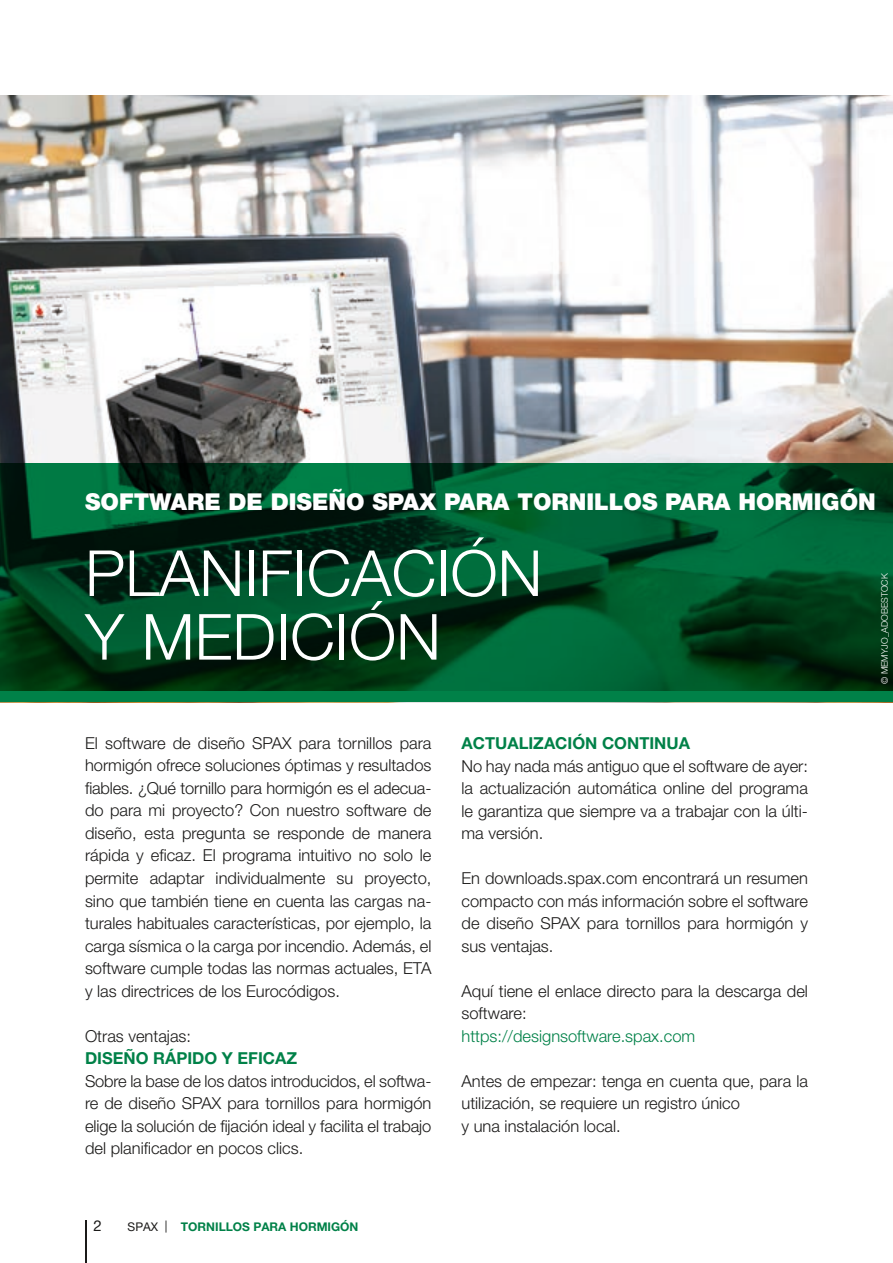
<style>
.page{position:relative;width:893px;height:1263px;background:#fff}
.page>*{position:absolute;margin:0;border:0;box-sizing:border-box;transform-origin:0 0}
.t1{font:300 63.6px/63.6px "Helvetica Neue LT Pro";color:#fff}
.t2{font:900 23.25px "Helvetica Neue LT Pro";color:#fff}
.t3{font:300 16.5px/22.5px "Helvetica Neue LT Pro";color:#1b1a19;text-align:justify}
.t4{font:700 16.5px "Helvetica Neue LT Pro";color:#008148}
.t5{font:300 16.5px "Helvetica Neue LT Pro";color:#008148}
.t6{font:15px "Helvetica Neue LT Pro";color:#1b1a19}
.t7{font:700 12px "Helvetica Neue LT Pro";color:#008148}
.t8{font:300 9px "Helvetica Neue LT Pro";color:#fff}
.s1{font-weight:400;color:#1b1a19}
</style>
<div class="page">
<img style="left:0;top:96px;width:893px;height:367px">
<svg style="left:0;top:463px;width:893px;height:229px;background:#004825"></svg>
<div style="left:0;top:692px;width:893px;height:10px;background:#008148"></div>
<hr style="left:85px;top:1220px;width:2px;height:43px;background:#1b1a19">
<h2 class="t2" style="left:85px;top:488px;width:792px">SOFTWARE DE DISEÑO SPAX PARA TORNILLOS PARA HORMIGÓN</h2>
<h1 class="t1" style="left:85px;top:540px;width:459px">PLANIFICACIÓN<br>Y MEDICIÓN</h1>
<p class="t3" style="left:85px;top:731px;width:348px">El software de diseño SPAX para tornillos para hormigón ofrece soluciones óptimas y resultados fiables. ¿Qué tornillo para hormigón es el adecua&shy;do para mi proyecto? Con nuestro software de diseño, esta pregunta se responde de manera rápida y eficaz. El programa intuitivo no solo le permite adaptar individualmente su proyecto, sino que también tiene en cuenta las cargas na&shy;turales habituales características, por ejemplo, la carga sísmica o la carga por incendio. Además, el software cumple todas las normas actuales, ETA y las directrices de los Eurocódigos.</p>
<p class="t3" style="left:85px;top:1024px;width:108px">Otras ventajas:</p>
<p class="t4" style="left:85px;top:1048px;width:214px">DISEÑO RÁPIDO Y EFICAZ</p>
<p class="t3" style="left:85px;top:1069px;width:348px">Sobre la base de los datos introducidos, el softwa&shy;re de diseño SPAX para tornillos para hormigón elige la solución de fijación ideal y facilita el trabajo del planificador en pocos clics.</p>
<p class="t6" style="left:94px;top:1217px;width:10px">2</p>
<p class="t7" style="left:128px;top:1219px;width:232px"><span class="s1">SPAX |</span> TORNILLOS PARA HORMIGÓN</p>
<p class="t4" style="left:461px;top:733px;width:230px">ACTUALIZACIÓN CONTINUA</p>
<p class="t3" style="left:461px;top:754px;width:348px">No hay nada más antiguo que el software de ayer: la actualización automática online del programa le garantiza que siempre va a trabajar con la últi&shy;ma versión.</p>
<p class="t3" style="left:461px;top:867px;width:348px">En downloads.spax.com encontrará un resumen compacto con más información sobre el software de diseño SPAX para tornillos para hormigón y sus ventajas.</p>
<p class="t3" style="left:461px;top:979px;width:348px">Aquí tiene el enlace directo para la descarga del software:</p>
<p class="t5" style="left:461px;top:1026px;width:235px">https://designsoftware.spax.com</p>
<p class="t3" style="left:461px;top:1069px;width:348px;text-align:left">Antes de empezar: tenga en cuenta que, para la utilización, se requiere un registro único<br>y una instalación local.</p>
<p class="t8" style="left:879px;top:684px;width:112px;rotate:-90deg">© MEMYJO_ADOBESTOCK</p>
</div>
